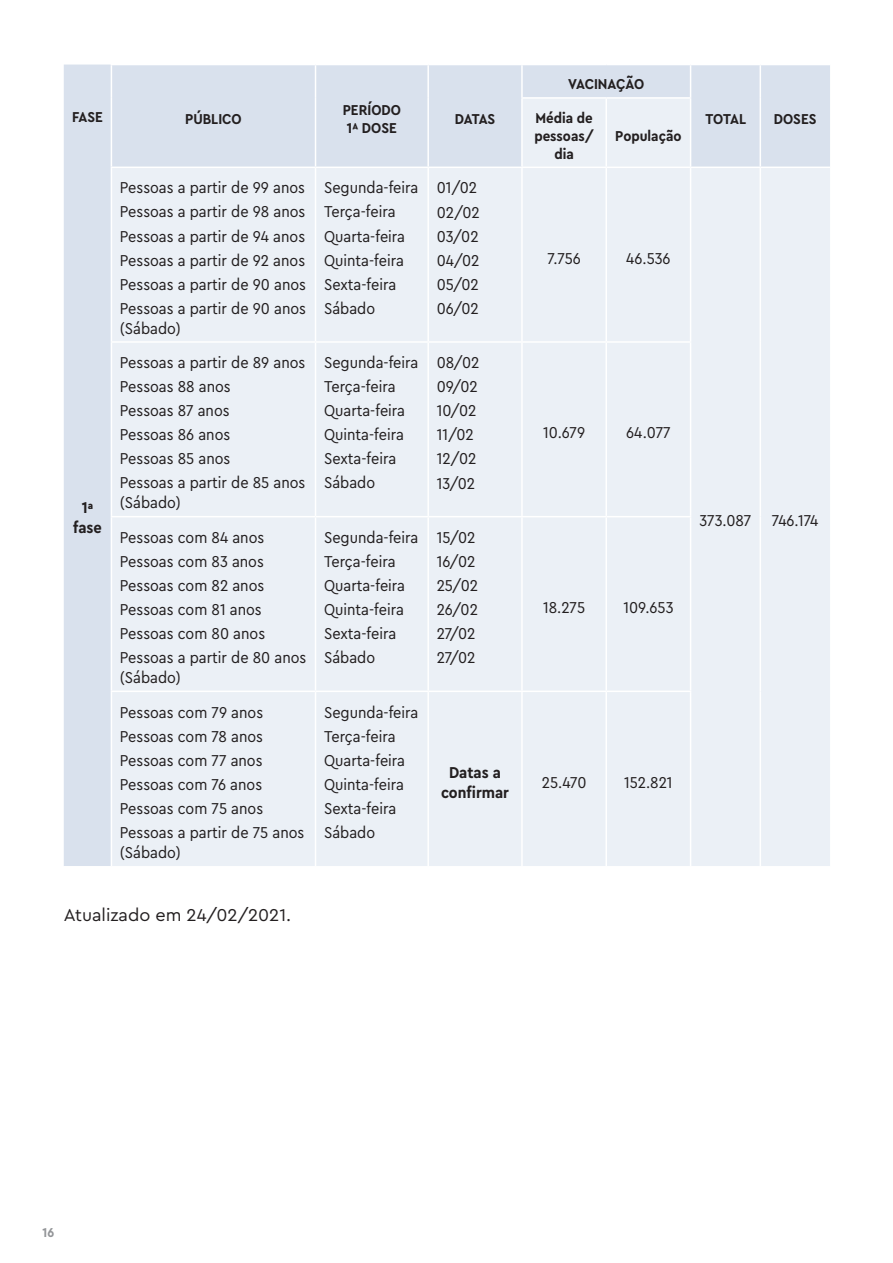
<style>
.page{position:relative;width:893px;height:1263px;background:#fff}
.page>*{position:absolute;margin:0;border:0;box-sizing:border-box;transform-origin:0 0}
.t1{font:18px "Cera Pro";color:#231f20}
.t2{font:16.5px/24px "Cera Compact Pro";color:#231f20}
.t3{font:700 16.5px/19.8px "Cera Compact Pro";color:#231f20;text-align:center}
.t4{font:700 15px/18px "Cera Compact Pro";color:#231f20}
.t5{font:700 13.5px "Cera Compact Pro";color:#939598}
</style>
<div class="page">
<div style="left:64px;top:65px;width:766px;height:801px;background:#d9e1ed"></div>
<div style="left:112px;top:98px;width:718px;height:768px;background:#ebf0f6"></div>
<hr style="left:111px;top:65px;width:1px;height:33px;background:#fff">
<hr style="left:315px;top:65px;width:1px;height:33px;background:#fff">
<hr style="left:427px;top:65px;width:2px;height:33px;background:#fff">
<hr style="left:521px;top:65px;width:2px;height:32px;background:#fff">
<hr style="left:690px;top:65px;width:1px;height:32px;background:#fff">
<hr style="left:760px;top:65px;width:1px;height:33px;background:#fff">
<hr style="left:111px;top:98px;width:1px;height:69px;background:#fff">
<hr style="left:315px;top:98px;width:1px;height:69px;background:#fff">
<hr style="left:427px;top:98px;width:2px;height:69px;background:#fff">
<hr style="left:521px;top:97px;width:85px;height:2px;background:#fff">
<hr style="left:521px;top:99px;width:2px;height:68px;background:#fff">
<hr style="left:606px;top:97px;width:85px;height:2px;background:#fff">
<hr style="left:605px;top:99px;width:2px;height:68px;background:#fff">
<hr style="left:690px;top:99px;width:1px;height:68px;background:#fff">
<hr style="left:760px;top:98px;width:1px;height:69px;background:#fff">
<hr style="left:111px;top:167px;width:204px;height:1px;background:#fff">
<hr style="left:111px;top:168px;width:1px;height:173px;background:#fff">
<hr style="left:315px;top:167px;width:113px;height:1px;background:#fff">
<hr style="left:315px;top:168px;width:1px;height:173px;background:#fff">
<hr style="left:428px;top:167px;width:94px;height:1px;background:#fff">
<hr style="left:427px;top:168px;width:2px;height:173px;background:#fff">
<hr style="left:522px;top:167px;width:84px;height:1px;background:#fff">
<hr style="left:521px;top:168px;width:2px;height:173px;background:#fff">
<hr style="left:606px;top:167px;width:85px;height:1px;background:#fff">
<hr style="left:605px;top:168px;width:2px;height:173px;background:#fff">
<hr style="left:691px;top:167px;width:69px;height:1px;background:#fff">
<hr style="left:690px;top:168px;width:1px;height:173px;background:#fff">
<hr style="left:760px;top:167px;width:70px;height:1px;background:#fff">
<hr style="left:760px;top:168px;width:1px;height:174px;background:#fff">
<hr style="left:111px;top:341px;width:204px;height:2px;background:#fff">
<hr style="left:111px;top:343px;width:1px;height:173px;background:#fff">
<hr style="left:315px;top:341px;width:113px;height:2px;background:#fff">
<hr style="left:315px;top:343px;width:1px;height:173px;background:#fff">
<hr style="left:428px;top:341px;width:94px;height:2px;background:#fff">
<hr style="left:427px;top:343px;width:2px;height:173px;background:#fff">
<hr style="left:522px;top:341px;width:84px;height:2px;background:#fff">
<hr style="left:521px;top:343px;width:2px;height:173px;background:#fff">
<hr style="left:606px;top:341px;width:85px;height:2px;background:#fff">
<hr style="left:605px;top:343px;width:2px;height:173px;background:#fff">
<hr style="left:690px;top:343px;width:1px;height:173px;background:#fff">
<hr style="left:760px;top:342px;width:1px;height:175px;background:#fff">
<hr style="left:111px;top:516px;width:204px;height:1px;background:#fff">
<hr style="left:111px;top:517px;width:1px;height:173px;background:#fff">
<hr style="left:315px;top:516px;width:113px;height:1px;background:#fff">
<hr style="left:315px;top:517px;width:1px;height:173px;background:#fff">
<hr style="left:428px;top:516px;width:94px;height:1px;background:#fff">
<hr style="left:427px;top:517px;width:2px;height:173px;background:#fff">
<hr style="left:522px;top:516px;width:84px;height:1px;background:#fff">
<hr style="left:521px;top:517px;width:2px;height:173px;background:#fff">
<hr style="left:606px;top:516px;width:85px;height:1px;background:#fff">
<hr style="left:605px;top:517px;width:2px;height:173px;background:#fff">
<hr style="left:690px;top:517px;width:1px;height:173px;background:#fff">
<hr style="left:760px;top:517px;width:1px;height:174px;background:#fff">
<hr style="left:111px;top:690px;width:204px;height:2px;background:#fff">
<hr style="left:111px;top:692px;width:1px;height:174px;background:#fff">
<hr style="left:315px;top:690px;width:113px;height:2px;background:#fff">
<hr style="left:315px;top:692px;width:1px;height:174px;background:#fff">
<hr style="left:428px;top:690px;width:94px;height:2px;background:#fff">
<hr style="left:427px;top:692px;width:2px;height:174px;background:#fff">
<hr style="left:522px;top:690px;width:84px;height:2px;background:#fff">
<hr style="left:521px;top:692px;width:2px;height:174px;background:#fff">
<hr style="left:606px;top:690px;width:85px;height:2px;background:#fff">
<hr style="left:605px;top:692px;width:2px;height:174px;background:#fff">
<hr style="left:690px;top:692px;width:1px;height:174px;background:#fff">
<hr style="left:760px;top:691px;width:1px;height:175px;background:#fff">
<p class="t4" style="left:72px;top:107px;width:32px">FASE</p>
<p class="t4" style="left:185px;top:109px;width:58px">PÚBLICO</p>
<p class="t4" style="left:343px;top:100px;width:60px">PERÍODO<br>1A DOSE</p>
<p class="t4" style="left:455px;top:109px;width:42px">DATAS</p>
<p class="t3" style="left:73px;top:497px;width:30px">1ª fase</p>
<p class="t2" style="left:120px;top:175px;width:188px;text-align:justify">Pessoas a partir de 99 anos Pessoas a partir de 98 anos Pessoas a partir de 94 anos Pessoas a partir de 92 anos Pessoas a partir de 90 anos Pessoas a partir de 90 anos</p>
<p class="t2" style="left:120px;top:315px;width:62px">(Sábado)</p>
<p class="t2" style="left:120px;top:350px;width:187px">Pessoas a partir de 89 anos<br>Pessoas 88 anos<br>Pessoas 87 anos<br>Pessoas 86 anos<br>Pessoas 85 anos<br>Pessoas a partir de 85 anos</p>
<p class="t2" style="left:120px;top:490px;width:62px">(Sábado)</p>
<p class="t2" style="left:120px;top:525px;width:188px">Pessoas com 84 anos<br>Pessoas com 83 anos<br>Pessoas com 82 anos<br>Pessoas com 81 anos<br>Pessoas com 80 anos<br>Pessoas a partir de 80 anos</p>
<p class="t2" style="left:120px;top:665px;width:62px">(Sábado)</p>
<p class="t2" style="left:324px;top:175px;width:96px">Segunda-feira<br>Terça-feira<br>Quarta-feira<br>Quinta-feira<br>Sexta-feira<br>Sábado</p>
<p class="t2" style="left:437px;top:175px;width:45px">01/02<br>02/02<br>03/02<br>04/02<br>05/02<br>06/02</p>
<p class="t2" style="left:324px;top:350px;width:96px">Segunda-feira<br>Terça-feira<br>Quarta-feira<br>Quinta-feira<br>Sexta-feira<br>Sábado</p>
<p class="t2" style="left:437px;top:350px;width:44px">08/02<br>09/02<br>10/02<br>11/02<br>12/02<br>13/02</p>
<p class="t2" style="left:324px;top:525px;width:96px">Segunda-feira<br>Terça-feira<br>Quarta-feira<br>Quinta-feira<br>Sexta-feira<br>Sábado</p>
<p class="t2" style="left:437px;top:525px;width:43px">15/02<br>16/02<br>25/02<br>26/02<br>27/02<br>27/02</p>
<p class="t4" style="left:568px;top:75px;width:78px">VACINAÇÃO</p>
<p class="t4" style="left:535px;top:108px;width:59px">Média de</p>
<p class="t4" style="left:705px;top:109px;width:42px">TOTAL</p>
<p class="t4" style="left:774px;top:109px;width:44px">DOSES</p>
<p class="t4" style="left:534px;top:126px;width:61px;text-align:center">pessoas/ dia</p>
<p class="t4" style="left:615px;top:126px;width:68px">População</p>
<p class="t2" style="left:547px;top:245px;width:35px">7.756</p>
<p class="t2" style="left:626px;top:245px;width:46px">46.536</p>
<p class="t2" style="left:543px;top:420px;width:43px">10.679</p>
<p class="t2" style="left:626px;top:420px;width:46px">64.077</p>
<p class="t2" style="left:699px;top:507px;width:120px">373.087 746.174</p>
<p class="t2" style="left:543px;top:595px;width:44px">18.275</p>
<p class="t2" style="left:623px;top:595px;width:52px">109.653</p>
<p class="t2" style="left:120px;top:699px;width:186px">Pessoas com 79 anos<br>Pessoas com 78 anos<br>Pessoas com 77 anos<br>Pessoas com 76 anos<br>Pessoas com 75 anos<br>Pessoas a partir de 75 anos</p>
<p class="t2" style="left:120px;top:839px;width:62px">(Sábado)</p>
<p class="t1" style="left:64px;top:903px;width:229px">Atualizado em 24/02/2021.</p>
<p class="t2" style="left:324px;top:699px;width:96px">Segunda-feira<br>Terça-feira<br>Quarta-feira<br>Quinta-feira<br>Sexta-feira<br>Sábado</p>
<p class="t3" style="left:441px;top:762px;width:70px">Datas a confirmar</p>
<p class="t2" style="left:542px;top:769px;width:46px">25.470</p>
<p class="t2" style="left:624px;top:769px;width:50px">152.821</p>
<p class="t5" style="left:43px;top:1223px;width:13px">16</p>
</div>
